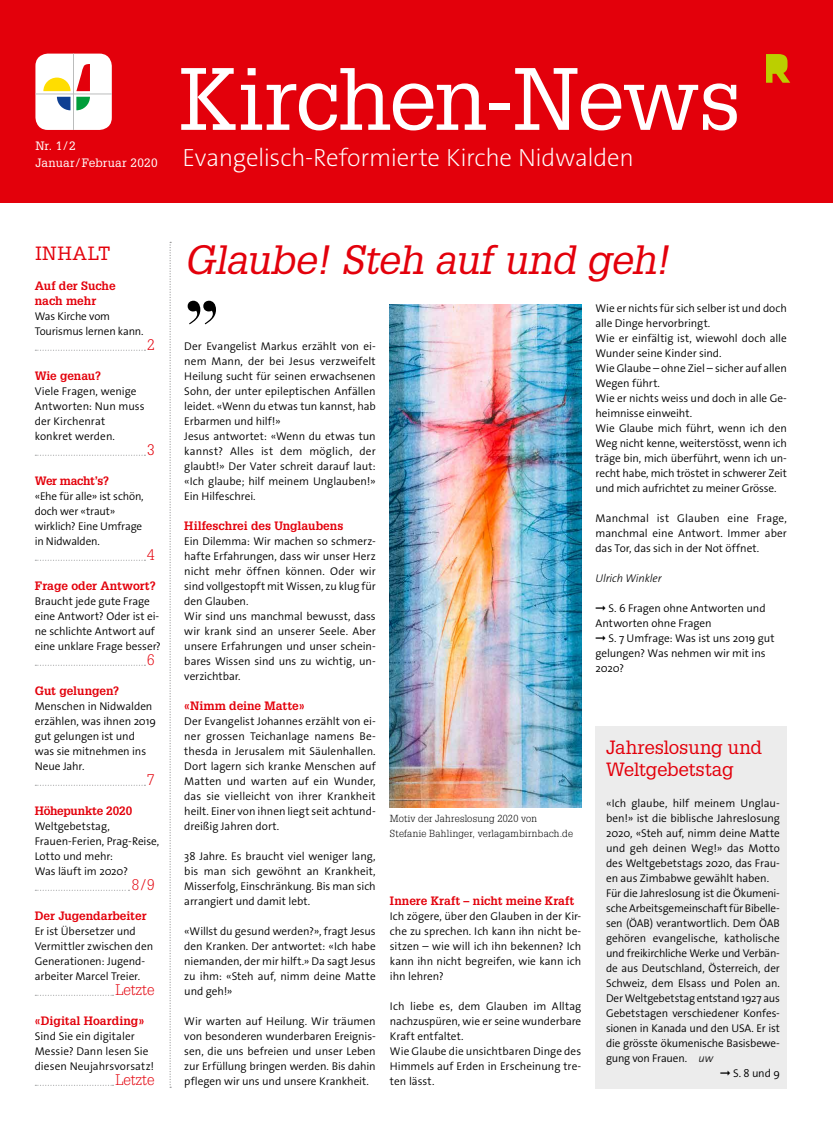
<style>
.page{position:relative;width:833px;height:1134px;background:#fff}
.page>*{position:absolute;margin:0;border:0;box-sizing:border-box;transform-origin:0 0}
.t1{font:86.25px "Glypha LT Std";letter-spacing:-.02em;color:#fff}
.t2{font:700 75.62px "Didot LT Std";color:#000}
.t3{font:italic 40px "Glypha LT";letter-spacing:-.02em;color:#e3000b}
.t4{font:200 25px "The Sans Os F";letter-spacing:-.01em;color:#fff}
.t5{font:18.75px/22.5px "Glypha LT Std";letter-spacing:-.005em;color:#e3000b}
.t6{font:300 15px "Glypha LT Std";letter-spacing:-.01em;color:#e3000b}
.t7{font:700 11.88px/15px "Glypha LT Std";letter-spacing:-.005em;color:#e3000b}
.t8{font:11.88px/16.2px "Glypha LT Std";letter-spacing:.015em;color:#fff}
.t9{font:700 11.88px "Glypha LT Std";letter-spacing:-.025em;color:#e3000b}
.t10{font:300 11.25px/15px "The Sans Os F";letter-spacing:-.005em;color:#000}
.t11{font:italic 300 11.25px "The Sans Os F";letter-spacing:-.015em;color:#000}
.t12{font:300 10px/15px "Glypha LT Std";letter-spacing:.025em;color:#000}
.s1{font-style:italic}
</style>
<div class="page">
<div style="left:0;top:0;width:833px;height:202px;background:#e3000b"></div>
<svg style="left:169px;top:242px;width:2px;height:846px"></svg>
<svg style="left:35px;top:350px;width:110px;height:1px"></svg>
<svg style="left:35px;top:455px;width:110px;height:1px"></svg>
<svg style="left:35px;top:560px;width:110px;height:1px"></svg>
<svg style="left:35px;top:665px;width:110px;height:1px"></svg>
<svg style="left:35px;top:785px;width:110px;height:1px"></svg>
<svg style="left:35px;top:890px;width:94px;height:1px"></svg>
<svg style="left:35px;top:995px;width:78px;height:1px"></svg>
<svg style="left:35px;top:1085px;width:78px;height:1px"></svg>
<svg style="left:766px;top:54px;width:24px;height:29px"></svg>
<div style="left:35px;top:54px;width:77px;height:76px;background:#fff;border-radius:12px"></div>
<svg style="left:76px;top:97px;width:14px;height:13px"></svg>
<svg style="left:57px;top:97px;width:13px;height:13px"></svg>
<svg style="left:43px;top:64px;width:47px;height:27px"></svg>
<hr style="left:73px;top:54px;width:1px;height:76px;background:#bbbcbc">
<hr style="left:35px;top:93px;width:77px;height:1px;background:#bbbcbc">
<img style="left:390px;top:305px;width:191px;height:502px">
<div style="left:595px;top:726px;width:192px;height:363px;background:#ececec"></div>
<p class="t8" style="left:35px;top:138px;width:124px">Nr. 1/2<br>Januar/Februar 2020</p>
<h1 class="t1" style="left:179px;top:47px;width:564px">Kirchen-News</h1>
<h3 class="t4" style="left:182px;top:141px;width:453px">Evangelisch-Reformierte Kirche Nidwalden</h3>
<h3 class="t5" style="left:35px;top:241px;width:77px">INHALT</h3>
<p class="t7" style="left:35px;top:278px;width:82px">Auf der Suche nach mehr</p>
<p class="t10" style="left:35px;top:308px;width:110px">Was Kirche vom<br>Tourismus lernen kann.</p>
<h3 class="t6" style="left:147px;top:336px;width:9px">2</h3>
<p class="t7" style="left:35px;top:368px;width:68px">Wie genau?</p>
<p class="t10" style="left:35px;top:383px;width:111px">Viele Fragen, wenige<br>Antworten: Nun muss der Kirchenrat konkret werden.</p>
<h3 class="t6" style="left:147px;top:441px;width:9px">3</h3>
<p class="t9" style="left:35px;top:473px;width:76px">Wer macht’s?</p>
<p class="t10" style="left:35px;top:488px;width:110px">«Ehe für alle» ist schön, doch wer «traut» wirklich? Eine Umfrage in Nidwalden.</p>
<h3 class="t6" style="left:147px;top:546px;width:9px">4</h3>
<p class="t7" style="left:35px;top:578px;width:123px">Frage oder Antwort?</p>
<p class="t10" style="left:35px;top:593px;width:128px">Braucht jede gute Frage eine Antwort? Oder ist ei&shy;ne schlichte Antwort auf eine unklare Frage besser?</p>
<h3 class="t6" style="left:147px;top:651px;width:9px">6</h3>
<p class="t7" style="left:35px;top:683px;width:86px">Gut gelungen?</p>
<p class="t10" style="left:35px;top:698px;width:123px">Menschen in Nidwalden erzählen, was ihnen 2019 gut gelungen ist und was sie mitnehmen ins<br>Neue Jahr.</p>
<h3 class="t6" style="left:147px;top:771px;width:9px">7</h3>
<p class="t7" style="left:35px;top:803px;width:99px">Höhepunkte 2020</p>
<p class="t10" style="left:35px;top:818px;width:126px">Weltgebetstag,<br>Frauen-Ferien, Prag-Reise,<br>Lotto und mehr:<br>Was läuft im 2020?</p>
<h3 class="t6" style="left:132px;top:876px;width:24px">8/9</h3>
<p class="t7" style="left:35px;top:908px;width:113px">Der Jugendarbeiter</p>
<p class="t10" style="left:35px;top:923px;width:120px">Er ist Übersetzer und<br>Vermittler zwischen den<br>Generationen: Jugend&shy;arbeiter Marcel Treier.</p>
<h3 class="t6" style="left:115px;top:981px;width:41px">Letzte</h3>
<p class="t7" style="left:35px;top:1013px;width:111px">«Digital Hoarding»</p>
<p class="t10" style="left:35px;top:1028px;width:121px">Sind Sie ein digitaler<br>Messie? Dann lesen Sie diesen Neujahrsvorsatz!</p>
<h3 class="t6" style="left:115px;top:1071px;width:41px">Letzte</h3>
<h3 class="t3" style="left:184px;top:236px;width:487px">Glaube! Steh auf und geh!</h3>
<h2 class="t2" style="left:184px;top:237px;width:37px">„</h2>
<p class="t10" style="left:595px;top:301px;width:193px">Wie er nichts für sich selber ist und doch alle Dinge hervorbringt.<br>Wie er einfältig ist, wiewohl doch alle Wunder seine Kinder sind.<br>Wie Glaube – ohne Ziel – sicher auf allen Wegen führt.<br>Wie er nichts weiss und doch in alle Ge&shy;heimnisse einweiht.<br>Wie Glaube mich führt, wenn ich den Weg nicht kenne, weiterstösst, wenn ich träge bin, mich überführt, wenn ich un&shy;recht habe, mich tröstet in schwerer Zeit und mich aufrichtet zu meiner Grösse.</p>
<p class="t10" style="left:595px;top:511px;width:193px;text-align:justify">Manchmal ist Glauben eine Frage, manchmal eine Antwort. Immer aber das Tor, das sich in der Not öffnet.</p>
<p class="t11" style="left:595px;top:571px;width:68px">Ulrich Winkler</p>
<p class="t10" style="left:595px;top:601px;width:181px">➞ S. 6 Fragen ohne Antworten und<br>Antworten ohne Fragen<br>➞ S. 7 Umfrage: Was ist uns 2019 gut gelungen? Was nehmen wir mit ins<br>2020?</p>
<p class="t10" style="left:184px;top:338px;width:193px">Der Evangelist Markus erzählt von ei&shy;nem Mann, der bei Jesus verzweifelt Heilung sucht für seinen erwachsenen Sohn, der unter epileptischen Anfällen leidet. «Wenn du etwas tun kannst, hab Erbarmen und hilf!»<br>Jesus antwortet: «Wenn du etwas tun kannst? Alles ist dem möglich, der glaubt!» Der Vater schreit darauf laut: «Ich glaube; hilf meinem Unglauben!» Ein Hilfeschrei.</p>
<p class="t7" style="left:184px;top:518px;width:160px">Hilfeschrei des Unglaubens</p>
<p class="t10" style="left:184px;top:533px;width:193px">Ein Dilemma: Wir machen so schmerz&shy;hafte Erfahrungen, dass wir unser Herz nicht mehr öffnen können. Oder wir sind vollgestopft mit Wissen, zu klug für den Glauben.<br>Wir sind uns manchmal bewusst, dass wir krank sind an unserer Seele. Aber unsere Erfahrungen und unser schein&shy;bares Wissen sind uns zu wichtig, un&shy;verzichtbar.</p>
<p class="t7" style="left:184px;top:698px;width:122px">«Nimm deine Matte»</p>
<p class="t10" style="left:184px;top:713px;width:193px;text-align:justify">Der Evangelist Johannes erzählt von ei&shy;ner grossen Teichanlage namens Be&shy;thesda in Jerusalem mit Säulenhallen.<br>Dort lagern sich kranke Menschen auf Matten und warten auf ein Wunder, das sie vielleicht von ihrer Krankheit heilt. Einer von ihnen liegt seit achtund&shy;dreißig Jahren dort.</p>
<p class="t10" style="left:184px;top:848px;width:193px;text-align:justify">38 Jahre. Es braucht viel weniger lang, bis man sich gewöhnt an Krankheit, Misserfolg, Einschränkung. Bis man sich arrangiert und damit lebt.</p>
<p class="t10" style="left:184px;top:923px;width:193px;text-align:justify">«Willst du gesund werden?», fragt Jesus den Kranken. Der antwortet: «Ich habe niemanden, der mir hilft.» Da sagt Jesus zu ihm: «Steh auf, nimm deine Matte und geh!»</p>
<p class="t10" style="left:184px;top:1013px;width:193px;text-align:justify">Wir warten auf Heilung. Wir träumen von besonderen wunderbaren Ereignis&shy;sen, die uns befreien und unser Leben zur Erfüllung bringen werden. Bis dahin pflegen wir uns und unsere Krankheit.</p>
<h3 class="t5" style="left:606px;top:735px;width:157px">Jahreslosung und<br>Weltgebetstag</h3>
<p class="t10" style="left:606px;top:796px;width:175px">«Ich glaube, hilf meinem Unglau-</p>
<p class="t10" style="left:606px;top:811px;width:175px">ben!» ist die biblische Jahreslosung</p>
<p class="t10" style="left:606px;top:826px;width:175px">2020, «Steh auf, nimm deine Matte</p>
<p class="t10" style="left:606px;top:841px;width:175px">und geh deinen Weg!» das Motto</p>
<p class="t10" style="left:606px;top:856px;width:175px">des Weltgebetstags 2020, das Frau-</p>
<p class="t10" style="left:606px;top:871px;width:165px">en aus Zimbabwe gewählt haben.</p>
<p class="t10" style="left:606px;top:886px;width:175px">Für die Jahreslosung ist die Ökumeni-</p>
<p class="t10" style="left:606px;top:901px;width:175px">sche Arbeitsgemeinschaft für Bibelle-</p>
<p class="t10" style="left:606px;top:916px;width:175px">sen (ÖAB) verantwortlich. Dem ÖAB</p>
<p class="t10" style="left:606px;top:931px;width:175px">gehören evangelische, katholische</p>
<p class="t10" style="left:606px;top:946px;width:175px">und freikirchliche Werke und Verbän-</p>
<p class="t10" style="left:606px;top:961px;width:175px">de aus Deutschland, Österreich, der</p>
<p class="t10" style="left:606px;top:976px;width:175px">Schweiz, dem Elsass und Polen an.</p>
<p class="t10" style="left:606px;top:991px;width:175px">Der Weltgebetstag entstand 1927 aus</p>
<p class="t10" style="left:606px;top:1006px;width:174px">Gebetstagen verschiedener Konfes-</p>
<p class="t10" style="left:606px;top:1021px;width:175px">sionen in Kanada und den USA. Er ist</p>
<p class="t10" style="left:606px;top:1036px;width:175px">die grösste ökumenische Basisbewe-</p>
<p class="t10" style="left:606px;top:1051px;width:109px">gung von Frauen. <span class="s1">uw</span></p>
<p class="t10" style="left:720px;top:1066px;width:61px">➞ S. 8 und 9</p>
<p class="t12" style="left:390px;top:811px;width:185px">Motiv der Jahreslosung 2020 von<br>Stefanie Bahlinger, verlagambirnbach.de</p>
<p class="t7" style="left:390px;top:893px;width:186px">Innere Kraft – nicht meine Kraft</p>
<p class="t10" style="left:390px;top:908px;width:193px;text-align:justify">Ich zögere, über den Glauben in der Kir&shy;che zu sprechen. Ich kann ihn nicht be&shy;sitzen – wie will ich ihn bekennen? Ich kann ihn nicht begreifen, wie kann ich ihn lehren?</p>
<p class="t10" style="left:390px;top:998px;width:193px">Ich liebe es, dem Glauben im Alltag nachzuspüren, wie er seine wunderbare<br>Kraft entfaltet.<br>Wie Glaube die unsichtbaren Dinge des<br>Himmels auf Erden in Erscheinung tre&shy;ten lässt.</p>
</div>
